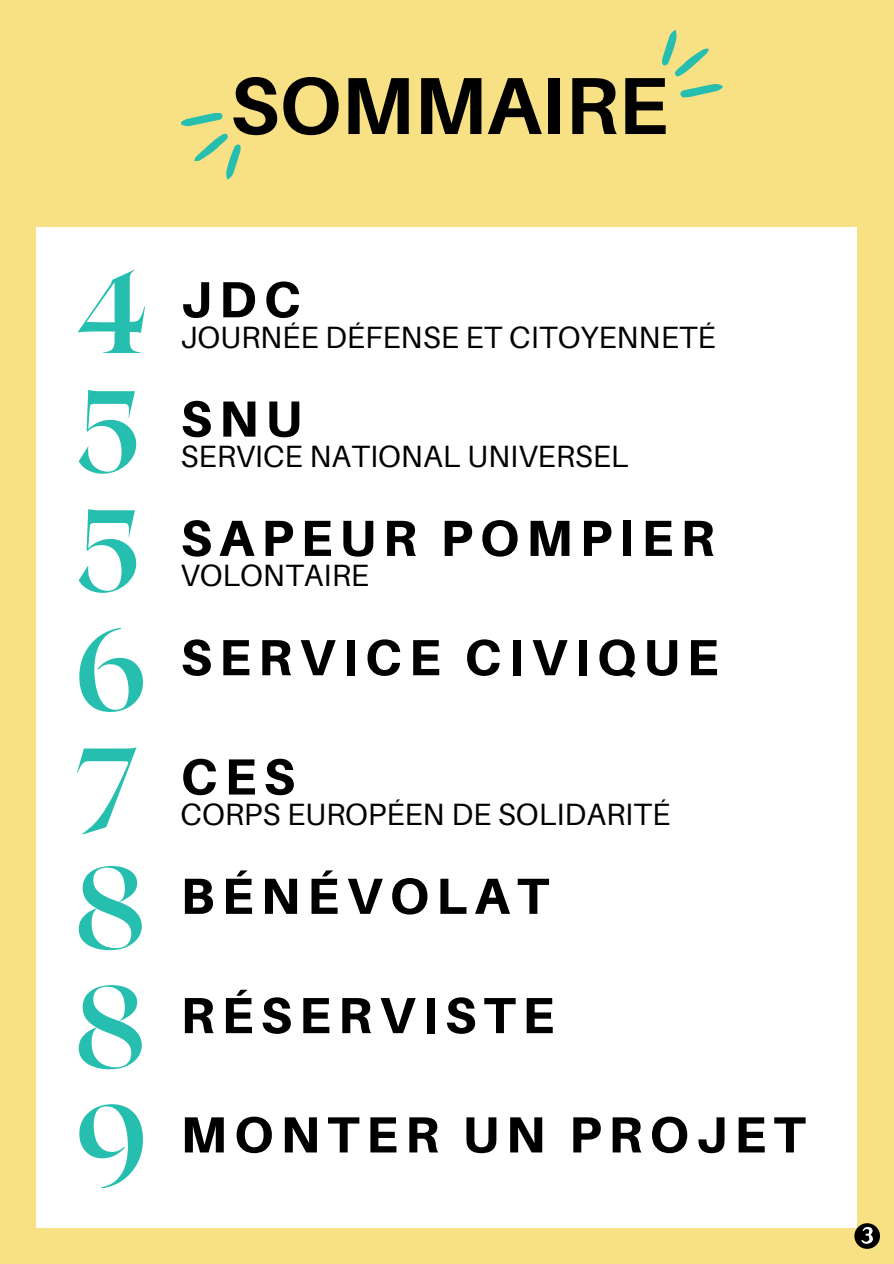
<style>
.page{position:relative;width:894px;height:1264px;background:#fff}
.page>*{position:absolute;margin:0;border:0;box-sizing:border-box;transform-origin:0 0}
.t1{font:700 115.65px/119.1px "Roxborough CF";color:#26beaf;text-align:justify}
.t2{font:700 81px "Aileron";color:#000}
.t3{font:800 50.85px "Aileron";letter-spacing:.14em;color:#000}
.t4{font:30.75px "Aileron";color:#000}
</style>
<div class="page">
<div style="left:0;top:0;width:893px;height:1263px;background:#f8e084"></div>
<div style="left:36px;top:228px;width:821px;height:999px;background:#fff"></div>
<svg style="left:854px;top:1223px;width:25px;height:25px"></svg>
<svg style="left:662px;top:30px;width:60px;height:68px"></svg>
<svg style="left:181px;top:113px;width:60px;height:66px"></svg>
<p class="t2" style="left:230px;top:55px;width:439px">SOMMAIRE</p>
<p class="t1" style="left:75px;top:247px;width:75px">4<br>5<br>5<br>6<br>7<br>8<br>8</p>
<p class="t1" style="left:75px;top:1080px;width:74px">9</p>
<p class="t3" style="left:180px;top:268px;width:121px">JDC</p>
<p class="t4" style="left:180px;top:318px;width:536px">JOURNÉE DÉFENSE ET CITOYENNETÉ</p>
<h2 class="t3" style="left:180px;top:387px;width:123px">SNU</h2>
<p class="t4" style="left:180px;top:437px;width:449px">SERVICE NATIONAL UNIVERSEL</p>
<p class="t3" style="left:180px;top:506px;width:535px">SAPEUR POMPIER</p>
<p class="t4" style="left:180px;top:556px;width:190px">VOLONTAIRE</p>
<h1 class="t3" style="left:180px;top:626px;width:539px">SERVICE CIVIQUE</h1>
<p class="t3" style="left:180px;top:745px;width:116px">CES</p>
<p class="t4" style="left:180px;top:795px;width:491px">CORPS EUROPÉEN DE SOLIDARITÉ</p>
<h3 class="t3" style="left:180px;top:864px;width:369px">BÉNÉVOLAT</h3>
<p class="t3" style="left:180px;top:983px;width:375px">RÉSERVISTE</p>
<p class="t3" style="left:180px;top:1103px;width:626px">MONTER UN PROJET</p>
</div>
